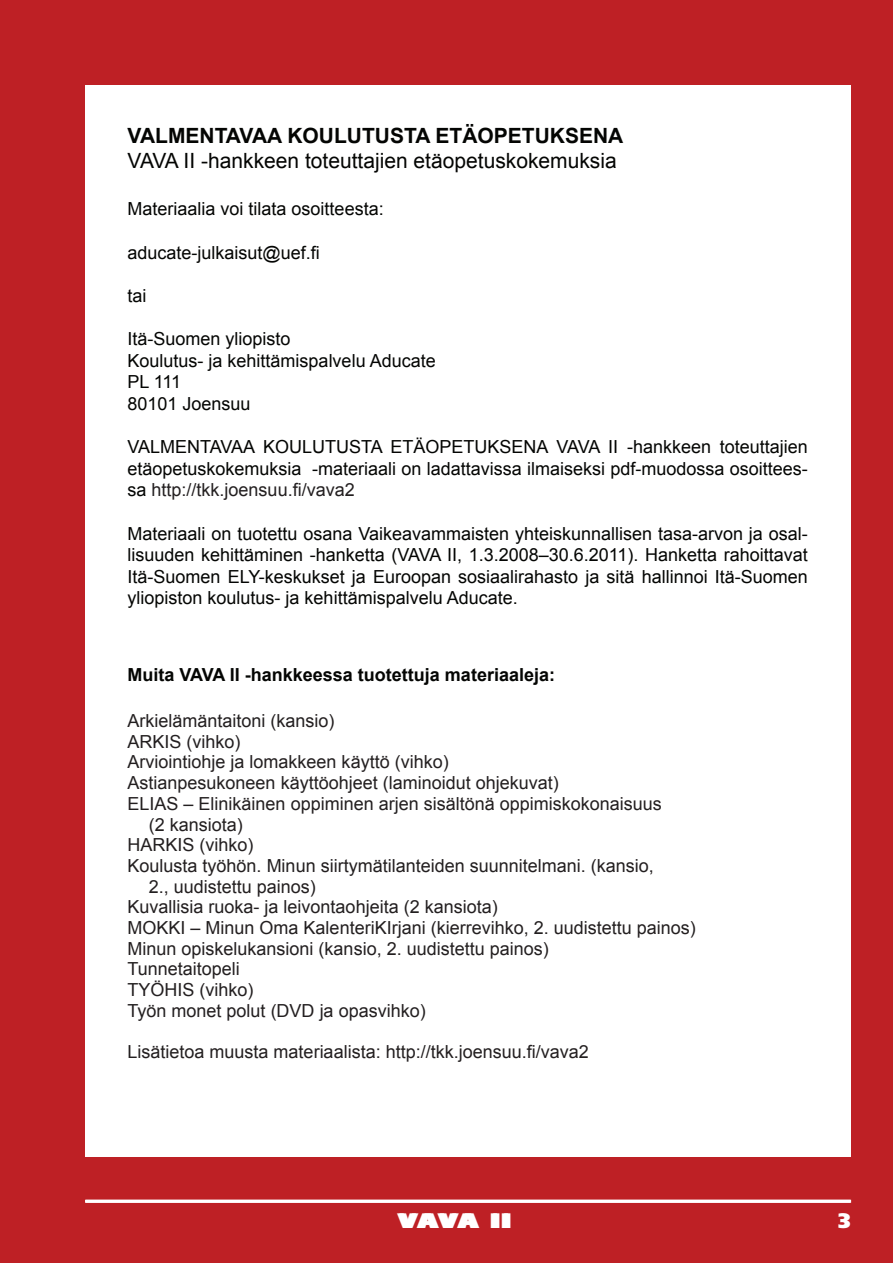
<style>
.page{position:relative;width:893px;height:1263px;background:#be2025}
.page>*{position:absolute;margin:0;border:0;box-sizing:border-box;transform-origin:0 0}
.t1{font:21px "Arial";color:#040503}
.t2{font:700 21px "Arial";color:#040503}
.t3{font:900 21px "Frutiger";letter-spacing:.055em;color:#fff;scale:1.1 1}
.t4{font:900 21px "Frutiger";letter-spacing:.055em;color:#fff}
.t5{font:18px/21.6px "Arial";color:#040503;text-align:justify}
.t6{font:18px/20.7px "Arial";color:#231f20}
.t7{font:700 18px "Arial";color:#040503}
.s1{color:#231f20}
</style>
<div class="page">
<div style="left:85px;top:85px;width:765px;height:1072px;background:#fff"></div>
<hr style="left:86px;top:1200px;width:765px;height:3px;background:#fff">
<p class="t2" style="left:128px;top:122px;width:28px">VALMENTA</p>
<p class="t2" style="left:240px;top:122px;width:63px">VAA KOULUTUSTA</p>
<p class="t2" style="left:436px;top:122px;width:16px">ETÄOPETUKSENA</p>
<p class="t1" style="left:128px;top:147px;width:491px">VAVA II -hankkeen toteuttajien etäopetuskokemuksia</p>
<p class="t5" style="left:128px;top:199px;width:258px">Materiaalia voi tilata osoitteesta:</p>
<p class="t5" style="left:128px;top:242px;width:194px">aducate-julkaisut@uef.fi</p>
<p class="t5" style="left:128px;top:285px;width:21px">tai</p>
<p class="t5" style="left:128px;top:328px;width:310px;text-align:left">Itä-Suomen yliopisto<br>Koulutus- ja kehittämispalvelu Aducate<br>PL 111<br>80101 Joensuu</p>
<p class="t5" style="left:128px;top:436px;width:682px">VALMENTAVAA KOULUTUSTA ETÄOPETUKSENA VAVA II -hankkeen toteuttajien etäopetuskokemuksia -materiaali on ladattavissa ilmaiseksi pdf-muodossa osoittees&shy;sa <span class="s1">http://tkk.joensuu.fi/vava2</span></p>
<p class="t5" style="left:128px;top:523px;width:682px">Materiaali on tuotettu osana Vaikeavammaisten yhteiskunnallisen tasa-arvon ja osal&shy;lisuuden kehittäminen -hanketta (VAVA II, 1.3.2008–30.6.2011). Hanketta rahoittavat Itä-Suomen ELY-keskukset ja Euroopan sosiaalirahasto ja sitä hallinnoi Itä-Suomen yliopiston koulutus- ja kehittämispalvelu Aducate.</p>
<p class="t7" style="left:128px;top:663px;width:429px">Muita VAVA II -hankkeessa tuotettuja materiaaleja:</p>
<p class="t6" style="left:128px;top:710px;width:209px">Arkielämäntaitoni (kansio)<br>Arkis</p>
<p class="t6" style="left:187px;top:731px;width:55px">(vihko)</p>
<p class="t6" style="left:128px;top:752px;width:323px">Arviointiohje ja lomakkeen käyttö (vihko)</p>
<p class="t6" style="left:128px;top:773px;width:433px">Astianpesukoneen käyttöohjeet (laminoidut ohjekuvat)</p>
<p class="t6" style="left:128px;top:793px;width:536px">ELIAS – Elinikäinen oppiminen arjen sisältönä oppimiskokonaisuus</p>
<p class="t6" style="left:149px;top:814px;width:96px">(2 kansiota)</p>
<p class="t6" style="left:128px;top:835px;width:25px">Harkis</p>
<p class="t6" style="left:200px;top:835px;width:55px">(vihko)</p>
<p class="t6" style="left:128px;top:855px;width:528px">Koulusta työhön. Minun siirtymätilanteiden suunnitelmani. (kansio,</p>
<p class="t6" style="left:149px;top:876px;width:169px">2., uudistettu painos)</p>
<p class="t6" style="left:128px;top:897px;width:372px">Kuvallisia ruoka- ja leivontaohjeita (2 kansiota)</p>
<p class="t6" style="left:128px;top:917px;width:570px">MOKKI – Minun Oma KalenteriKIrjani (kierrevihko, 2. uudistettu painos)</p>
<p class="t6" style="left:128px;top:938px;width:423px">Minun opiskelukansioni (kansio, 2. uudistettu painos)</p>
<p class="t6" style="left:128px;top:959px;width:114px">Tunnetaitopeli</p>
<p class="t6" style="left:128px;top:980px;width:128px">TYÖHIS (vihko)</p>
<p class="t6" style="left:128px;top:1000px;width:300px">Työn monet polut (DVD ja opasvihko)</p>
<p class="t6" style="left:128px;top:1042px;width:463px">Lisätietoa muusta materiaalista: http://tkk.joensuu.fi/vava2</p>
<p class="t3" style="left:398px;top:1208px;width:103px">VAVA II</p>
<p class="t4" style="left:838px;top:1208px;width:14px">3</p>
</div>
